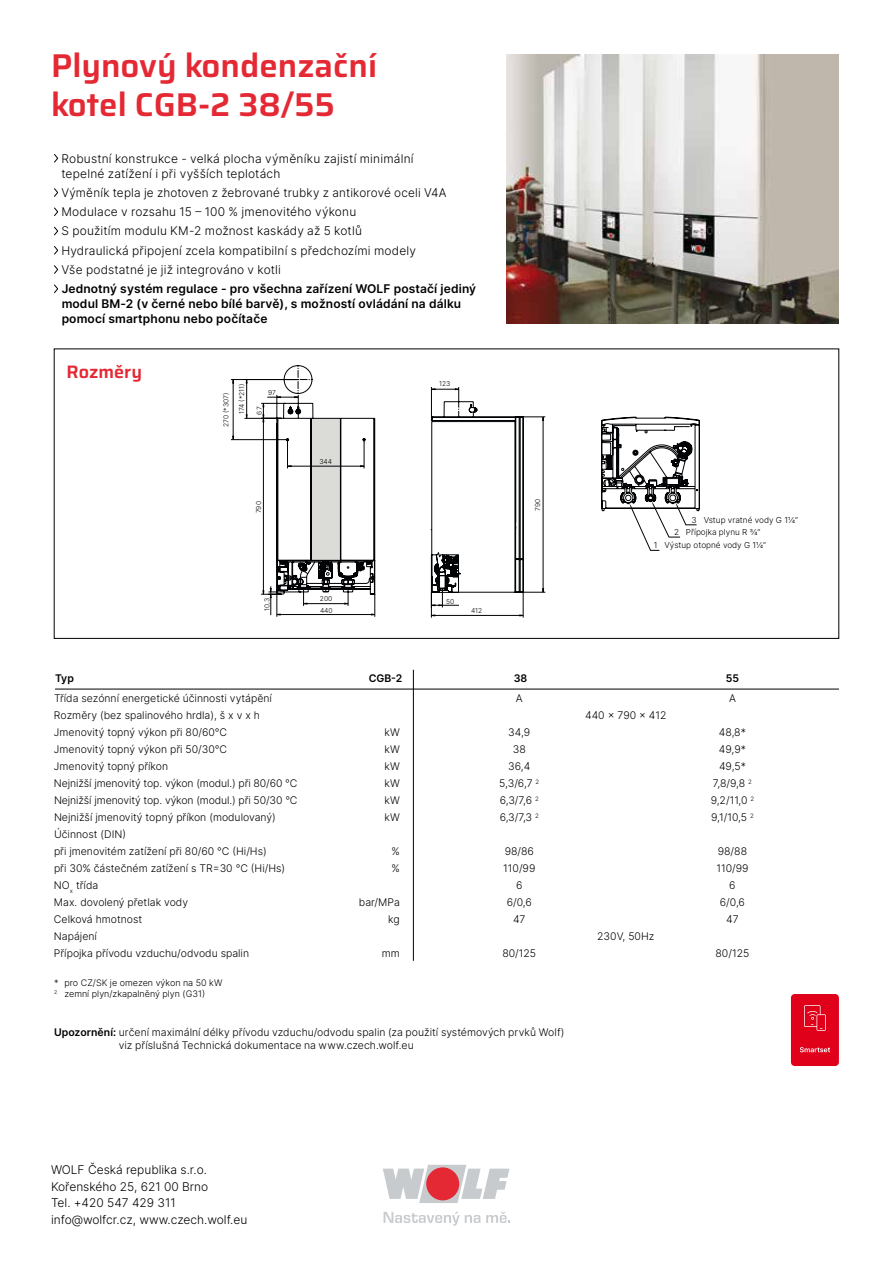
<style>
.page{position:relative;width:893px;height:1263px;background:#fff}
.page>*{position:absolute;margin:0;border:0;box-sizing:border-box;transform-origin:0 0}
.t1{font:600 33px/39.6px "Saira";color:#e42934}
.t2{font:600 18px "Saira";color:#e42934}
.t3{font:300 12px/19.2px "Inter";letter-spacing:.015em;color:#000}
.t4{font:12px/15px "Inter";letter-spacing:.01em;color:#000}
.t5{font:300 10.5px/12.6px "Inter";color:#000}
.t6{font:10.5px "Inter";color:#000}
.t7{font:300 9px/10.8px "Inter";color:#000}
.t8{font:300 8.25px "Inter";color:#000}
.t9{font:300 6.75px/12.1px "Inter";color:#000}
.s1{font-weight:400}
</style>
<div class="page">
<svg style="left:383px;top:1165px;width:126px;height:38px"></svg>
<div style="left:426px;top:1167px;width:33px;height:33px;background:#e42934;border-radius:50%"></div>
<svg style="left:384px;top:1211px;width:96px;height:14px"></svg>
<svg style="left:486px;top:1212px;width:24px;height:11px"></svg>
<svg style="left:54px;top:154px;width:5px;height:9px"></svg>
<svg style="left:54px;top:188px;width:5px;height:9px"></svg>
<svg style="left:54px;top:207px;width:4px;height:9px"></svg>
<svg style="left:54px;top:226px;width:4px;height:10px"></svg>
<svg style="left:54px;top:246px;width:5px;height:9px"></svg>
<svg style="left:54px;top:265px;width:5px;height:9px"></svg>
<svg style="left:54px;top:284px;width:4px;height:9px"></svg>
<div style="left:791px;top:994px;width:48px;height:72px;background:#e0001a;border-radius:4px"></div>
<svg style="left:800px;top:1047px;width:30px;height:5px"></svg>
<svg style="left:804px;top:1005px;width:22px;height:26px"></svg>
<hr style="left:413px;top:670px;width:1px;height:291px;background:#000">
<hr style="left:55px;top:689px;width:784px;height:1px;background:#000">
<img style="left:506px;top:54px;width:333px;height:269px">
<svg style="left:231px;top:365px;width:315px;height:253px"></svg>
<svg style="left:263px;top:397px;width:112px;height:218px"></svg>
<hr style="left:291px;top:466px;width:70px;height:1px;background:#010305">
<hr style="left:246px;top:383px;width:1px;height:32px;background:#010305">
<hr style="left:233px;top:383px;width:1px;height:53px;background:#010305">
<svg style="left:431px;top:605px;width:28px;height:1px"></svg>
<hr style="left:435px;top:615px;width:85px;height:1px;background:#010305">
<svg style="left:429px;top:388px;width:271px;height:204px"></svg>
<h1 class="t1" style="left:51px;top:44px;width:328px">Plynový kondenzační kotel CGB-2 38/55</h1>
<p class="t3" style="left:61px;top:150px;width:354px;line-height:15px">Robustní konstrukce - velká plocha výměníku zajistí minimální tepelné zatížení i při vyšších teplotách</p>
<p class="t3" style="left:61px;top:183px;width:386px">Výměník tepla je zhotoven z žebrované trubky z antikorové oceli V4A Modulace v rozsahu 15 – 100 % jmenovitého výkonu<br>S použitím modulu KM-2 možnost kaskády až 5 kotlů<br>Hydraulická připojení zcela kompatibilní s předchozími modely<br>Vše podstatné je již integrováno v kotli</p>
<p class="t4" style="left:62px;top:281px;width:416px">Jednotný systém regulace - pro všechna zařízení WOLF postačí jediný modul BM-2 (v černé nebo bílé barvě), s možností ovládání na dálku pomocí smartphonu nebo počítače</p>
<h2 class="t2" style="left:67px;top:357px;width:77px">Rozměry</h2>
<p class="t9" style="left:220px;top:427px;width:35px;rotate:-90deg">270 (*307)</p>
<p class="t9" style="left:235px;top:414px;width:32px;rotate:-90deg">174 (*211)</p>
<p class="t9" style="left:268px;top:386px;width:9px">97</p>
<p class="t9" style="left:253px;top:414px;width:9px;rotate:-90deg">67</p>
<p class="t9" style="left:252px;top:513px;width:13px;rotate:-90deg">790</p>
<p class="t9" style="left:261px;top:611px;width:14px;rotate:-90deg">10,3</p>
<p class="t9" style="left:319px;top:455px;width:14px">344</p>
<p class="t9" style="left:320px;top:592px;width:14px">200<br>440</p>
<p class="t9" style="left:439px;top:377px;width:13px">123</p>
<p class="t9" style="left:446px;top:595px;width:10px">50</p>
<p class="t9" style="left:471px;top:605px;width:13px">412</p>
<p class="t9" style="left:531px;top:511px;width:13px;rotate:-90deg">790</p>
<p class="t8" style="left:691px;top:513px;width:108px">3 Vstup vratné vody G 1¼“</p>
<p class="t8" style="left:674px;top:526px;width:88px">2 Přípojka plynu R ¾“</p>
<p class="t8" style="left:654px;top:539px;width:114px">1 Výstup otopné vody G 1¼“</p>
<p class="t6" style="left:55px;top:671px;width:20px">Typ</p>
<p class="t6" style="left:369px;top:671px;width:35px">CGB-2</p>
<p class="t6" style="left:514px;top:671px;width:15px">38</p>
<p class="t6" style="left:726px;top:671px;width:15px">55</p>
<p class="t5" style="left:54px;top:692px;width:219px">Třída sezónní energetické účinnosti vytápění</p>
<p class="t5" style="left:516px;top:692px;width:8px">A</p>
<p class="t5" style="left:729px;top:692px;width:8px">A</p>
<p class="t5" style="left:54px;top:709px;width:208px">Rozměry (bez spalinového hrdla), š x v x h</p>
<p class="t5" style="left:585px;top:709px;width:83px">440 x 790 x 412</p>
<p class="t5" style="left:54px;top:726px;width:175px">Jmenovitý topný výkon při 80/60°C</p>
<p class="t5" style="left:385px;top:726px;width:17px">kW</p>
<p class="t5" style="left:508px;top:726px;width:24px">34,9</p>
<p class="t5" style="left:719px;top:726px;width:28px">48,8*</p>
<p class="t5" style="left:54px;top:743px;width:175px">Jmenovitý topný výkon při 50/30°C</p>
<p class="t5" style="left:385px;top:743px;width:17px">kW</p>
<p class="t5" style="left:513px;top:743px;width:15px">38</p>
<p class="t5" style="left:719px;top:743px;width:29px">49,9*</p>
<p class="t5" style="left:54px;top:760px;width:116px">Jmenovitý topný příkon</p>
<p class="t5" style="left:385px;top:760px;width:17px">kW</p>
<p class="t5" style="left:508px;top:760px;width:24px">36,4</p>
<p class="t5" style="left:719px;top:760px;width:28px">49,5*</p>
<p class="t5" style="left:54px;top:777px;width:245px">Nejnižší jmenovitý top. výkon (modul.) při 80/60 °C</p>
<p class="t5" style="left:385px;top:777px;width:17px">kW</p>
<p class="t5" style="left:499px;top:777px;width:42px">5,3/6,7 <sup>2</sup></p>
<p class="t5" style="left:713px;top:777px;width:41px">7,8/9,8 <sup>2</sup></p>
<p class="t5" style="left:54px;top:794px;width:245px">Nejnižší jmenovitý top. výkon (modul.) při 50/30 °C</p>
<p class="t5" style="left:385px;top:794px;width:17px">kW</p>
<p class="t5" style="left:500px;top:794px;width:41px">6,3/7,6 <sup>2</sup></p>
<p class="t5" style="left:711px;top:794px;width:45px">9,2/11,0 <sup>2</sup></p>
<p class="t5" style="left:54px;top:811px;width:223px">Nejnižší jmenovitý topný příkon (modulovaný)</p>
<p class="t5" style="left:385px;top:811px;width:17px">kW</p>
<p class="t5" style="left:500px;top:811px;width:41px">6,3/7,3 <sup>2</sup></p>
<p class="t5" style="left:711px;top:811px;width:44px">9,1/10,5 <sup>2</sup></p>
<p class="t5" style="left:54px;top:826px;width:214px;line-height:17px">Účinnost (DIN)<br>při jmenovitém zatížení při 80/60 °C (Hi/Hs)</p>
<p class="t5" style="left:392px;top:845px;width:10px">%</p>
<p class="t5" style="left:505px;top:845px;width:31px">98/86</p>
<p class="t5" style="left:718px;top:845px;width:31px">98/88</p>
<p class="t5" style="left:54px;top:862px;width:233px">při 30% částečném zatížení s TR=30 °C (Hi/Hs)</p>
<p class="t5" style="left:392px;top:862px;width:10px">%</p>
<p class="t5" style="left:503px;top:862px;width:34px">110/99</p>
<p class="t5" style="left:716px;top:862px;width:34px">110/99</p>
<p class="t5" style="left:54px;top:879px;width:46px">NO<sub>x</sub> třída</p>
<p class="t5" style="left:516px;top:879px;width:8px">6</p>
<p class="t5" style="left:729px;top:879px;width:8px">6</p>
<p class="t5" style="left:54px;top:896px;width:136px">Max. dovolený přetlak vody</p>
<p class="t5" style="left:359px;top:896px;width:42px">bar/MPa</p>
<p class="t5" style="left:507px;top:896px;width:27px">6/0,6</p>
<p class="t5" style="left:720px;top:896px;width:27px">6/0,6</p>
<p class="t5" style="left:54px;top:913px;width:90px">Celková hmotnost</p>
<p class="t5" style="left:388px;top:913px;width:13px">kg</p>
<p class="t5" style="left:513px;top:913px;width:14px">47</p>
<p class="t5" style="left:726px;top:913px;width:14px">47</p>
<p class="t5" style="left:54px;top:930px;width:45px">Napájení</p>
<p class="t5" style="left:597px;top:930px;width:59px">230V, 50Hz</p>
<p class="t5" style="left:54px;top:947px;width:197px">Přípojka přívodu vzduchu/odvodu spalin</p>
<p class="t5" style="left:382px;top:947px;width:20px">mm</p>
<p class="t5" style="left:502px;top:947px;width:35px">80/125</p>
<p class="t5" style="left:715px;top:947px;width:35px">80/125</p>
<p class="t7" style="left:54px;top:977px;width:170px">* pro CZ/SK je omezen výkon na 50 kW<br><sup>2</sup> zemní plyn/zkapalněný plyn (G31)</p>
<p class="t5" style="left:119px;top:1026px;width:447px;text-indent:-65px"><span class="s1">Upozornění:</span> určení maximální délky přívodu vzduchu/odvodu spalin (za použití systémových prvků Wolf) viz příslušná Technická dokumentace na www.czech.wolf.eu</p>
<p class="t3" style="left:51px;top:1161px;width:198px;line-height:16.5px">WOLF Česká republika s.r.o.<br>Kořenského 25, 621 00 Brno<br>Tel. +420 547 429 311 info@wolfcr.cz, www.czech.wolf.eu</p>
</div>
